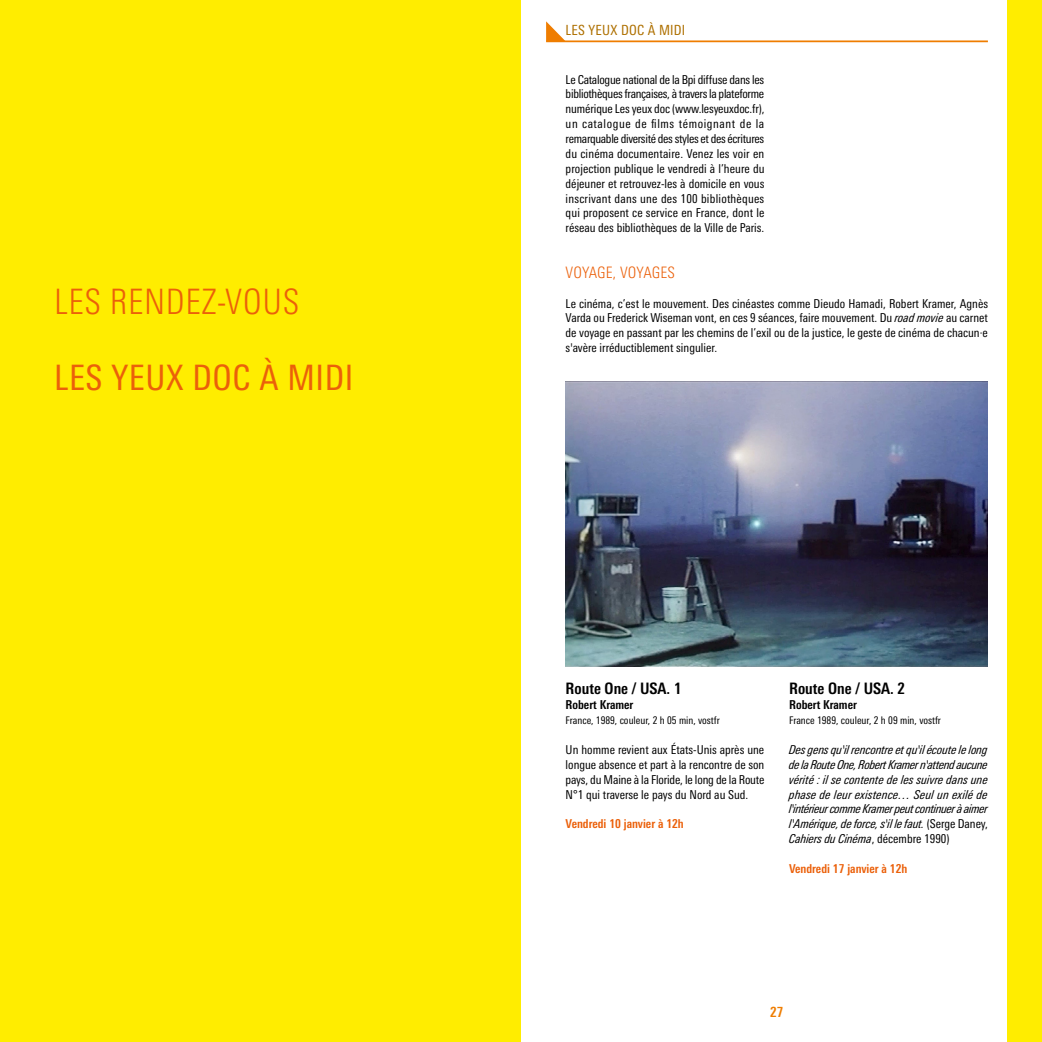
<style>
.page{position:relative;width:1042px;height:1042px;background:#fff}
.page>*{position:absolute;margin:0;border:0;box-sizing:border-box;transform-origin:0 0}
.t1{font:condensed 35px "Univers Next Pro";letter-spacing:.015em;color:#eb600a}
.t2{font:300 condensed 35px "Univers Next Pro";letter-spacing:.015em;color:#eb600a}
.t3{font:700 condensed 15.75px "Univers Next Pro";color:#000}
.t4{font:300 condensed 15.75px "Univers Next Pro";color:#eb600a}
.t5{font:condensed 14px "Univers Next Pro";letter-spacing:.015em;color:#ae7001}
.t6{font:700 condensed 14px "Univers Next Pro";color:#ef7d00}
.t7{font:condensed 12.25px/14.9px "Univers Next Pro";color:#000;text-align:justify}
.t8{font:italic condensed 12.25px/14.9px "Univers Next Pro";letter-spacing:-.01em;color:#000;text-align:justify}
.t9{font:700 condensed 12.25px "Univers Next Pro";color:#eb600a}
.t10{font:700 condensed 12.25px "Univers Next Pro";color:#000}
.t11{font:condensed 10.5px "Univers Next Pro";color:#000}
.s1{font-style:italic}
.s2{font-style:normal}
</style>
<div class="page">
<div style="left:1007px;top:0;width:35px;height:1042px;background:#ffed00"></div>
<hr style="left:546px;top:40px;width:442px;height:2px;background:#ef7d00">
<svg style="left:546px;top:21px;width:20px;height:20px"></svg>
<div style="left:0;top:0;width:521px;height:1042px;background:#ffed00"></div>
<img style="left:566px;top:382px;width:422px;height:284px">
<h1 class="t2" style="left:54px;top:282px;width:247px">LES RENDEZ-VOUS</h1>
<h1 class="t1" style="left:54px;top:357px;width:301px">LES YEUX DOC À MIDI</h1>
<p class="t5" style="left:566px;top:22px;width:121px">LES YEUX DOC À MIDI</p>
<p class="t7" style="left:566px;top:72px;width:200px">Le Catalogue national de la Bpi diffuse dans les bibliothèques françaises, à travers la plateforme numérique Les yeux doc (www.lesyeuxdoc.fr), un catalogue de films témoignant de la remarquable diversité des styles et des écritures du cinéma documentaire. Venez les voir en projection publique le vendredi à l’heure du déjeuner et retrouvez-les à domicile en vous inscrivant dans une des 100 bibliothèques qui proposent ce service en France, dont le réseau des bibliothèques de la Ville de Paris.</p>
<p class="t4" style="left:566px;top:263px;width:111px">VOYAGE, VOYAGES</p>
<p class="t7" style="left:566px;top:296px;width:424px">Le cinéma, c’est le mouvement. Des cinéastes comme Dieudo Hamadi, Robert Kramer, Agnès Varda ou Frederick Wiseman vont, en ces 9 séances, faire mouvement. Du <span class="s1">road movie</span> au carnet de voyage en passant par les chemins de l’exil ou de la justice, le geste de cinéma de chacun·e s'avère irréductiblement singulier.</p>
<p class="t3" style="left:566px;top:679px;width:117px">Route One / USA. 1</p>
<p class="t10" style="left:566px;top:697px;width:69px">Robert Kramer</p>
<p class="t11" style="left:566px;top:714px;width:156px">France, 1989, couleur, 2 h 05 min, vostfr</p>
<p class="t7" style="left:566px;top:742px;width:200px">Un homme revient aux États-Unis après une longue absence et part à la rencontre de son pays, du Maine à la Floride, le long de la Route N°1 qui traverse le pays du Nord au Sud.</p>
<p class="t9" style="left:566px;top:816px;width:120px">Vendredi 10 janvier à 12h</p>
<p class="t3" style="left:789px;top:679px;width:117px">Route One / USA. 2</p>
<p class="t10" style="left:789px;top:697px;width:69px">Robert Kramer</p>
<p class="t11" style="left:789px;top:714px;width:153px">France 1989, couleur, 2 h 09 min, vostfr</p>
<p class="t8" style="left:789px;top:742px;width:200px">Des gens qu'il rencontre et qu'il écoute le long de la Route One, Robert Kramer n'attend aucune vérité : il se contente de les suivre dans une phase de leur existence… Seul un exilé de l'intérieur comme Kramer peut continuer à aimer l'Amérique, de force, s'il le faut. <span class="s2">(Serge Daney, </span>Cahiers du Cinéma<span class="s2">, décembre 1990)</span></p>
<p class="t9" style="left:789px;top:861px;width:120px">Vendredi 17 janvier à 12h</p>
<p class="t6" style="left:770px;top:1003px;width:15px">27</p>
</div>
